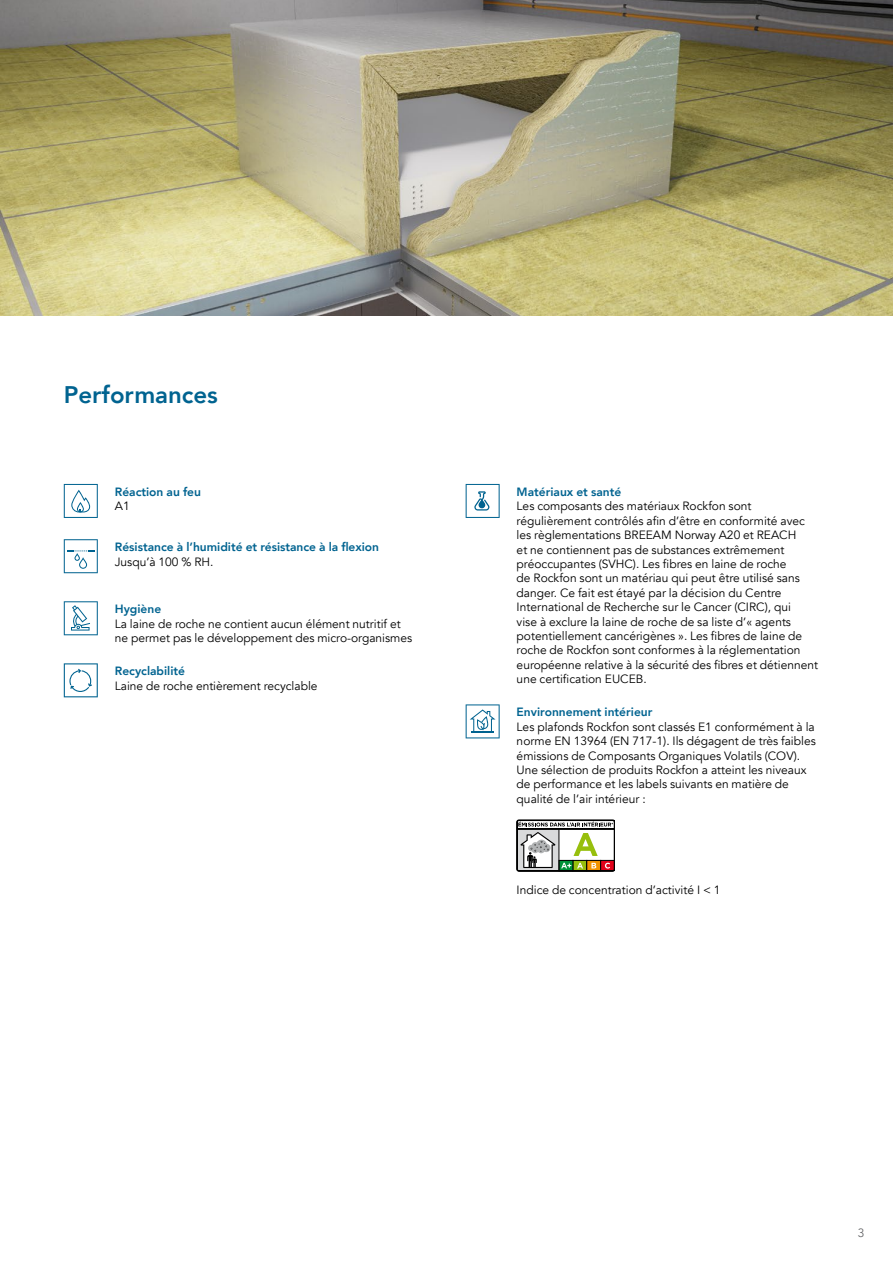
<style>
.page{position:relative;width:893px;height:1263px;background:#fff}
.page>*{position:absolute;margin:0;border:0;box-sizing:border-box;transform-origin:0 0}
.t1{font:800 24px "Avenir";color:#006390}
.t2{font:12px/14.4px "Avenir";color:#000}
.t3{font:800 12px "Avenir";color:#006390}
.t4{font:12px "Avenir";color:#646567}
</style>
<div class="page">
<img style="left:0;top:0;width:893px;height:316px">
<svg style="left:64px;top:484px;width:34px;height:34px"></svg>
<svg style="left:64px;top:539px;width:34px;height:34px"></svg>
<svg style="left:64px;top:601px;width:34px;height:34px"></svg>
<svg style="left:64px;top:663px;width:34px;height:34px"></svg>
<svg style="left:466px;top:484px;width:34px;height:34px"></svg>
<svg style="left:466px;top:704px;width:34px;height:34px"></svg>
<svg style="left:517px;top:820px;width:98px;height:51px"></svg>
<h1 class="t1" style="left:64px;top:376px;width:156px">Performances</h1>
<p class="t3" style="left:115px;top:482px;width:88px">Réaction au feu</p>
<p class="t2" style="left:115px;top:499px;width:16px">A1</p>
<p class="t3" style="left:115px;top:538px;width:266px">Résistance à l’humidité et résistance à la flexion</p>
<p class="t2" style="left:115px;top:554px;width:100px">Jusqu’à 100 % RH.</p>
<p class="t3" style="left:115px;top:600px;width:48px">Hygiène</p>
<p class="t2" style="left:115px;top:616px;width:299px">La laine de roche ne contient aucun élément nutritif et ne permet pas le développement des micro-organismes</p>
<p class="t3" style="left:115px;top:662px;width:72px">Recyclabilité</p>
<p class="t2" style="left:115px;top:679px;width:204px">Laine de roche entièrement recyclable</p>
<p class="t3" style="left:517px;top:482px;width:106px">Matériaux et santé</p>
<p class="t2" style="left:517px;top:499px;width:303px">Les composants des matériaux Rockfon sont régulièrement contrôlés afin d’être en conformité avec les règlementations BREEAM Norway A20 et REACH<br>et ne contiennent pas de substances extrêmement préoccupantes (SVHC). Les fibres en laine de roche<br>de Rockfon sont un matériau qui peut être utilisé sans danger. Ce fait est étayé par la décision du Centre International de Recherche sur le Cancer (CIRC), qui<br>vise à exclure la laine de roche de sa liste d’« agents potentiellement cancérigènes ». Les fibres de laine de roche de Rockfon sont conformes à la réglementation européenne relative à la sécurité des fibres et détiennent une certification EUCEB.</p>
<p class="t3" style="left:517px;top:703px;width:137px">Environnement intérieur</p>
<p class="t2" style="left:517px;top:720px;width:301px">Les plafonds Rockfon sont classés E1 conformément à la norme EN 13964 (EN 717-1). Ils dégagent de très faibles émissions de Composants Organiques Volatils (COV).<br>Une sélection de produits Rockfon a atteint les niveaux de performance et les labels suivants en matière de qualité de l’air intérieur :</p>
<p class="t2" style="left:517px;top:883px;width:205px">Indice de concentration d’activité I &lt; 1</p>
<p class="t4" style="left:858px;top:1226px;width:8px">3</p>
</div>
